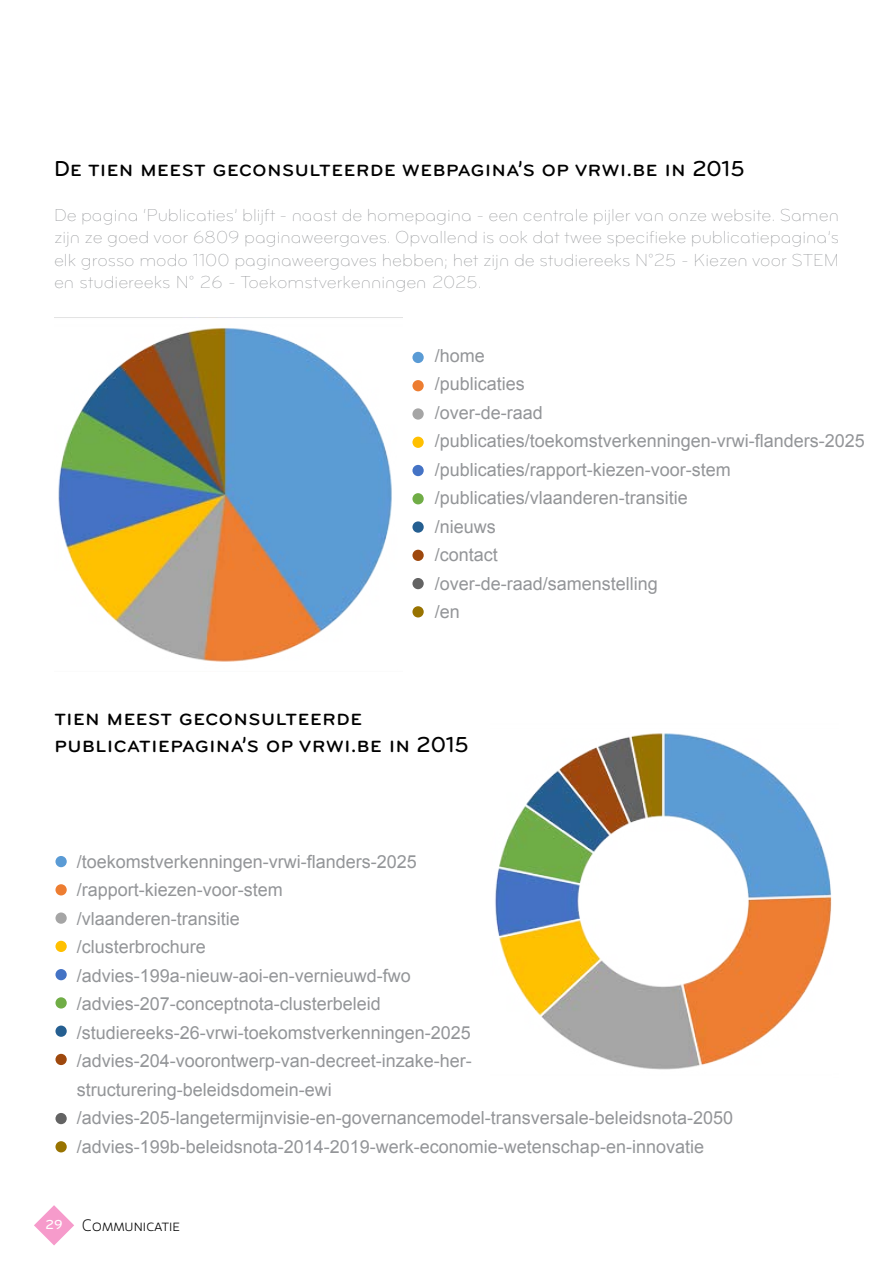
<style>
.page{position:relative;width:893px;height:1263px;background:#fff}
.page>*{position:absolute;margin:0;border:0;box-sizing:border-box;transform-origin:0 0}
.t1{font:22.5px/27px "Bryant Pro Medium Alternate";color:#000}
.t2{font:18px/28.5px "Arial";color:#939598}
.t3{font:18px/22.5px "Bryant Pro Light Alternate";color:#939598;text-align:justify}
.t4{font:300 16.5px "Gloriola Std";color:#000}
.s1{font-family:"Bryant Pro Medium Alternate";font-weight:400;font-size:13.5px;color:#fff}
</style>
<div class="page">
<svg style="left:34px;top:1205px;width:40px;height:40px"></svg>
<img style="left:58px;top:328px;width:334px;height:334px">
<div style="left:412px;top:352px;width:12px;height:11px;background:#5a9bd5;border-radius:50%"></div>
<div style="left:412px;top:465px;width:12px;height:11px;background:#4473c5;border-radius:50%"></div>
<div style="left:412px;top:380px;width:12px;height:11px;background:#ed7d31;border-radius:50%"></div>
<div style="left:412px;top:493px;width:12px;height:11px;background:#70ad46;border-radius:50%"></div>
<div style="left:412px;top:408px;width:12px;height:12px;background:#a5a5a5;border-radius:50%"></div>
<div style="left:412px;top:521px;width:12px;height:12px;background:#255f91;border-radius:50%"></div>
<div style="left:412px;top:578px;width:12px;height:11px;background:#636363;border-radius:50%"></div>
<div style="left:412px;top:437px;width:12px;height:11px;background:#ffc000;border-radius:50%"></div>
<div style="left:412px;top:550px;width:12px;height:11px;background:#9e480d;border-radius:50%"></div>
<div style="left:412px;top:606px;width:12px;height:11px;background:#987300;border-radius:50%"></div>
<img style="left:495px;top:733px;width:337px;height:337px">
<div style="left:55px;top:856px;width:12px;height:11px;background:#5a9bd5;border-radius:50%"></div>
<div style="left:55px;top:969px;width:12px;height:11px;background:#4473c5;border-radius:50%"></div>
<div style="left:55px;top:884px;width:12px;height:11px;background:#ed7d31;border-radius:50%"></div>
<div style="left:55px;top:997px;width:12px;height:11px;background:#70ad46;border-radius:50%"></div>
<div style="left:55px;top:912px;width:12px;height:12px;background:#a5a5a5;border-radius:50%"></div>
<div style="left:55px;top:1025px;width:12px;height:12px;background:#255f91;border-radius:50%"></div>
<div style="left:55px;top:1113px;width:12px;height:11px;background:#636363;border-radius:50%"></div>
<div style="left:55px;top:941px;width:12px;height:11px;background:#ffc000;border-radius:50%"></div>
<div style="left:55px;top:1054px;width:12px;height:11px;background:#9e480d;border-radius:50%"></div>
<div style="left:55px;top:1141px;width:12px;height:11px;background:#987300;border-radius:50%"></div>
<p class="t1" style="left:54px;top:155px;width:692px">De tien meest geconsulteerde webpagina’s op vrwi.be in 2015</p>
<p class="t3" style="left:54px;top:204px;width:786px">De pagina ‘Publicaties’ blijft - naast de homepagina - een centrale pijler van onze website. Samen zijn ze goed voor 6809 paginaweergaves. Opvallend is ook dat twee specifieke publicatiepagina’s elk grosso modo 1100 paginaweergaves hebben; het zijn de studiereeks N°25 - Kiezen voor STEM en studiereeks N° 26 - Toekomstverkenningen 2025.</p>
<p class="t2" style="left:435px;top:341px;width:432px">/home<br>/publicaties<br>/over-de-raad /publicaties/toekomstverkenningen-vrwi-flanders-2025 /publicaties/rapport-kiezen-voor-stem /publicaties/vlaanderen-transitie<br>/nieuws<br>/contact<br>/over-de-raad/samenstelling<br>/en</p>
<p class="t1" style="left:54px;top:704px;width:416px">tien meest geconsulteerde publicatiepagina’s op vrwi.be in 2015</p>
<p class="t2" style="left:77px;top:847px;width:658px">/toekomstverkenningen-vrwi-flanders-2025<br>/rapport-kiezen-voor-stem<br>/vlaanderen-transitie<br>/clusterbrochure<br>/advies-199a-nieuw-aoi-en-vernieuwd-fwo<br>/advies-207-conceptnota-clusterbeleid /studiereeks-26-vrwi-toekomstverkenningen-2025 /advies-204-voorontwerp-van-decreet-inzake-her-<br>structurering-beleidsdomein-ewi /advies-205-langetermijnvisie-en-governancemodel-transversale-beleidsnota-2050 /advies-199b-beleidsnota-2014-2019-werk-economie-wetenschap-en-innovatie</p>
<p class="t4" style="left:45px;top:1214px;width:136px"><span class="s1">29</span> Communicatie</p>
</div>
